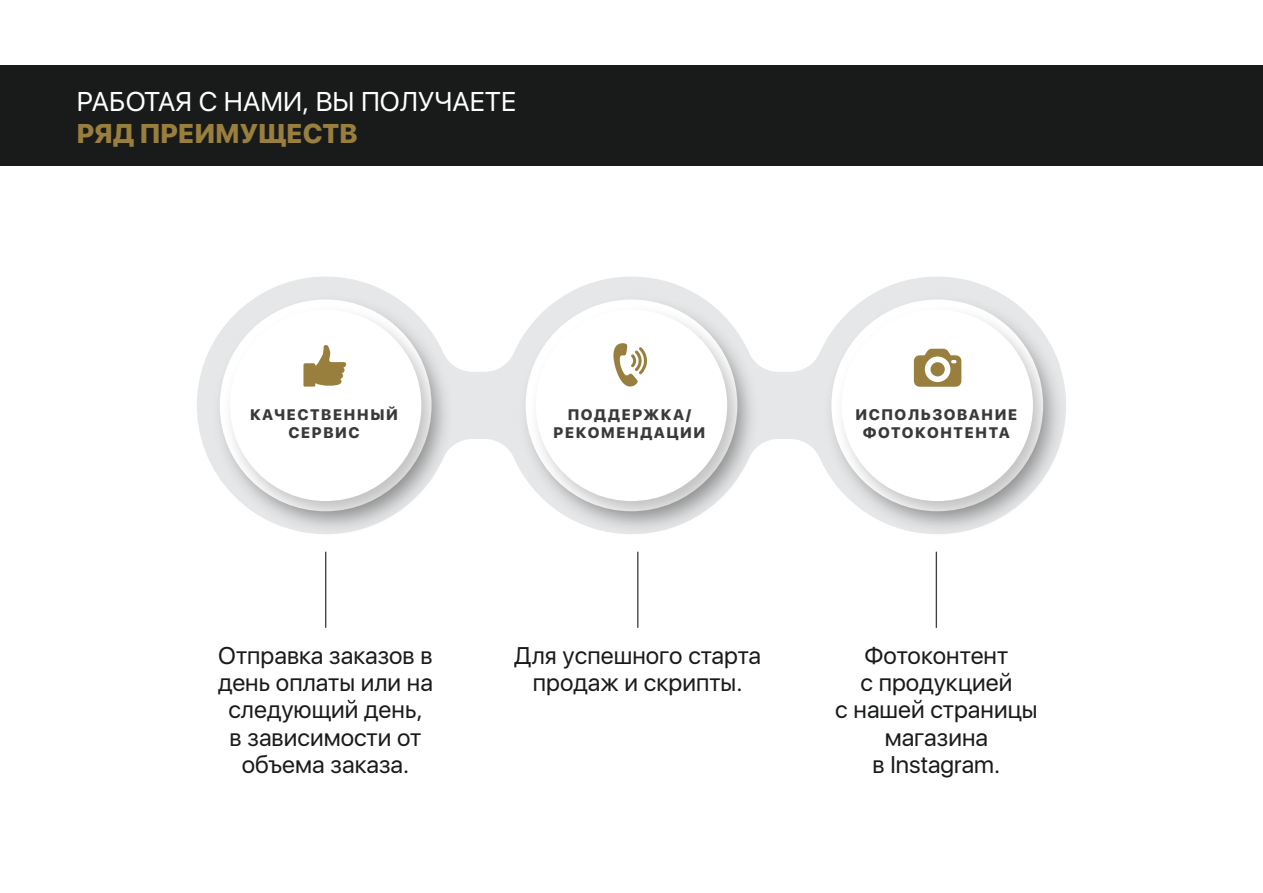
<style>
.page{position:relative;width:1263px;height:893px;background:#fff}
.page>*{position:absolute;margin:0;border:0;box-sizing:border-box;transform-origin:0 0}
.t1{font:27px "SFUI Display";color:#fff}
.t2{font:800 27px "SFUI Display";color:#997f3e}
.t3{font:24px/27px "SFUI Display";color:#191a1a;text-align:center}
.t4{font:800 15.15px/18.3px "SFUI Display";letter-spacing:.1em;color:#393939;text-align:center}
</style>
<div class="page">
<div style="left:0;top:66px;width:1263px;height:100px;background:#191a1a"></div>
<svg style="left:197px;top:276px;width:790px;height:177px"></svg>
<img style="left:511px;top:287px;width:255px;height:247px">
<img style="left:521px;top:297px;width:235px;height:236px">
<div style="left:536px;top:310px;width:191px;height:191px;background:#fff;border-radius:50%"></div>
<img style="left:817px;top:287px;width:249px;height:247px">
<img style="left:827px;top:297px;width:235px;height:236px">
<div style="left:842px;top:310px;width:191px;height:191px;background:#fff;border-radius:50%"></div>
<svg style="left:914px;top:349px;width:47px;height:38px"></svg>
<div style="left:930px;top:362px;width:15px;height:14px;background:#997f3e;border-radius:50%"></div>
<img style="left:205px;top:287px;width:256px;height:247px">
<img style="left:215px;top:297px;width:235px;height:236px">
<div style="left:230px;top:310px;width:191px;height:191px;background:#fff;border-radius:50%"></div>
<svg style="left:303px;top:345px;width:43px;height:42px"></svg>
<svg style="left:613px;top:343px;width:34px;height:44px"></svg>
<hr style="left:325px;top:552px;width:1px;height:76px;background:#414042">
<hr style="left:637px;top:552px;width:1px;height:76px;background:#414042">
<hr style="left:936px;top:552px;width:1px;height:76px;background:#414042">
<p class="t1" style="left:77px;top:83px;width:441px">РАБОТАЯ С НАМИ, ВЫ ПОЛУЧАЕТЕ</p>
<p class="t2" style="left:77px;top:114px;width:283px">РЯД ПРЕИМУЩЕСТВ</p>
<p class="t4" style="left:250px;top:406px;width:150px">КАЧЕСТВЕННЫЙ<br>СЕРВИС</p>
<p class="t4" style="left:554px;top:405px;width:153px">ПОДДЕРЖКА/<br>РЕКОМЕНДАЦИИ</p>
<p class="t4" style="left:855px;top:405px;width:163px">ИСПОЛЬЗОВАНИЕ<br>ФОТОКОНТЕНТА</p>
<p class="t3" style="left:218px;top:644px;width:216px">Отправка заказов в день оплаты или на следующий день,<br>в зависимости от объема заказа.</p>
<p class="t3" style="left:514px;top:644px;width:249px">Для успешного старта продаж и скрипты.</p>
<p class="t3" style="left:835px;top:644px;width:204px">Фотоконтент<br>с продукцией<br>с нашей страницы магазина<br>в Instagram.</p>
</div>
